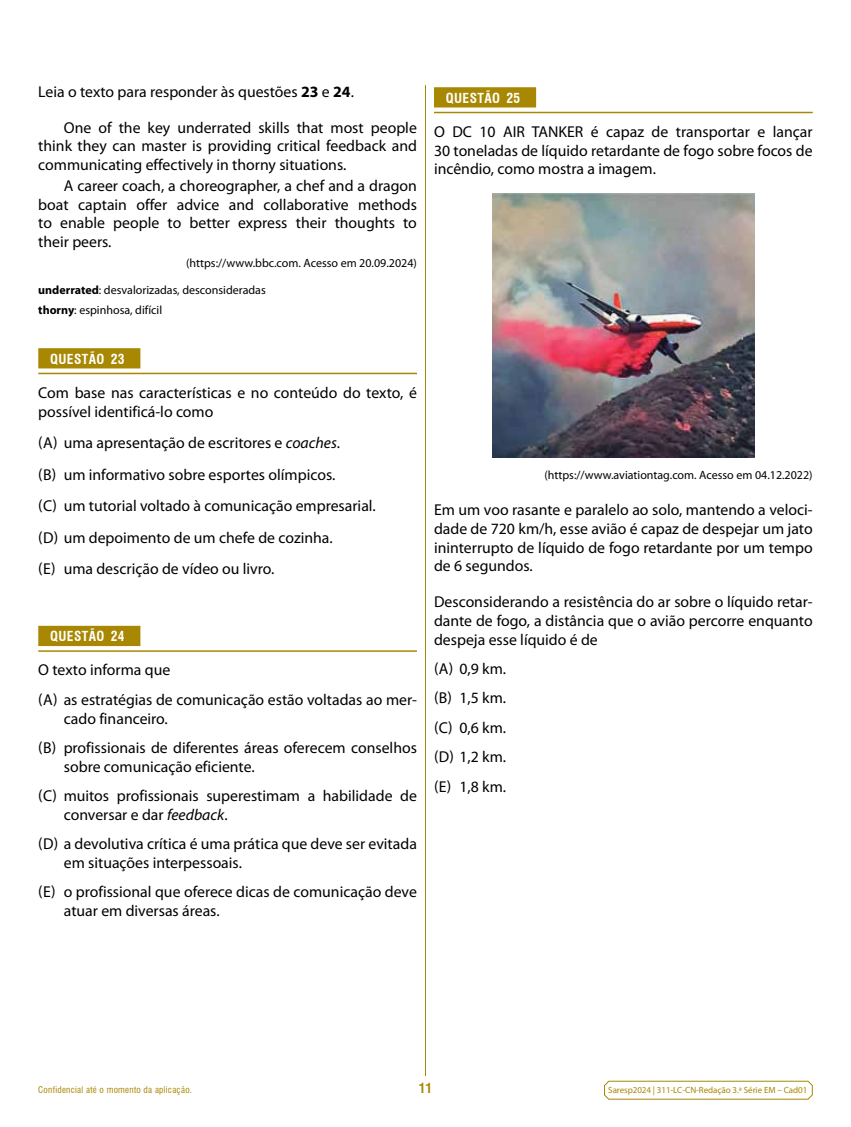
<style>
.page{position:relative;width:851px;height:1127px;background:#fff}
.page>*{position:absolute;margin:0;border:0;box-sizing:border-box;transform-origin:0 0}
.t1{font:15.75px/18.8px "Myriad Pro";color:#000}
.t2{font:700 condensed 13.5px "Swiss 721 BT";letter-spacing:.03em;color:#fff}
.t3{font:700 condensed 13.5px "Swiss 721 BT";color:#a88702}
.t4{font:12px/19.2px "Myriad Pro";color:#000}
.t5{font:9px "Myriad Pro";letter-spacing:-.005em;color:#a88702}
.t6{font:condensed 9px "Swiss 721 BT";letter-spacing:.03em;color:#a88702}
.s1{font-weight:700}
.s2{font-style:italic}
</style>
<div class="page">
<svg style="left:604px;top:1080px;width:209px;height:20px"></svg>
<hr style="left:425px;top:85px;width:1px;height:991px;background:#a88702">
<div style="left:434px;top:87px;width:102px;height:20px;background:#a88702"></div>
<hr style="left:434px;top:112px;width:378px;height:1px;background:#a88702">
<img style="left:492px;top:193px;width:262px;height:265px">
<div style="left:38px;top:348px;width:102px;height:20px;background:#a88702"></div>
<hr style="left:38px;top:373px;width:379px;height:1px;background:#a88702">
<div style="left:38px;top:626px;width:102px;height:20px;background:#a88702"></div>
<hr style="left:38px;top:650px;width:379px;height:2px;background:#a88702">
<p class="t1" style="left:38px;top:82px;width:317px">Leia o texto para responder às questões <span class="s1">23</span> e <span class="s1">24</span>.</p>
<p class="t1" style="left:38px;top:118px;width:380px;text-align:justify;text-indent:26px">One of the key underrated skills that most people think they can master is providing critical feedback and communicating effectively in thorny situations.</p>
<p class="t1" style="left:38px;top:176px;width:380px;text-align:justify;text-indent:26px">A career coach, a choreographer, a chef and a dragon boat captain offer advice and collaborative methods to enable people to better express their thoughts to their peers.</p>
<p class="t4" style="left:186px;top:253px;width:232px">(https://www.bbc.com. Acesso em 20.09.2024)</p>
<p class="t4" style="left:38px;top:280px;width:229px"><span class="s1">underrated</span>: desvalorizadas, desconsideradas <span class="s1">thorny</span>: espinhosa, difícil</p>
<p class="t2" style="left:50px;top:351px;width:76px">QUESTÃO 23</p>
<p class="t1" style="left:38px;top:383px;width:380px">Com base nas características e no conteúdo do texto, é possível identificá-lo como</p>
<p class="t1" style="left:38px;top:427px;width:339px;line-height:31.5px">(A) uma apresentação de escritores e <span class="s2">coaches</span>.<br>(B) um informativo sobre esportes olímpicos.<br>(C) um tutorial voltado à comunicação empresarial. (D) um depoimento de um chefe de cozinha.<br>(E) uma descrição de vídeo ou livro.</p>
<p class="t2" style="left:50px;top:628px;width:76px">QUESTÃO 24</p>
<p class="t1" style="left:38px;top:655px;width:380px;line-height:29.4px">O texto informa que<br>(A) as estratégias de comunicação estão voltadas ao mer-</p>
<p class="t1" style="left:38px;top:703px;width:380px;line-height:29.4px;text-indent:26px">cado financeiro.<br>(B) profissionais de diferentes áreas oferecem conselhos</p>
<p class="t1" style="left:38px;top:751px;width:380px;line-height:29.4px;text-indent:26px">sobre comunicação eficiente.<br>(C) muitos profissionais superestimam a habilidade de</p>
<p class="t1" style="left:38px;top:799px;width:380px;line-height:29.4px;text-indent:26px">conversar e dar <span class="s2">feedback</span>.<br>(D) a devolutiva crítica é uma prática que deve ser evitada</p>
<p class="t1" style="left:38px;top:848px;width:380px;line-height:29.4px;text-indent:26px">em situações interpessoais.<br>(E) o profissional que oferece dicas de comunicação deve</p>
<p class="t1" style="left:64px;top:901px;width:157px">atuar em diversas áreas.</p>
<p class="t2" style="left:446px;top:90px;width:76px">QUESTÃO 25</p>
<p class="t1" style="left:434px;top:122px;width:380px;text-align:justify">O DC 10 AIR TANKER é capaz de transportar e lançar 30 toneladas de líquido retardante de fogo sobre focos de incêndio, como mostra a imagem.</p>
<p class="t4" style="left:544px;top:466px;width:270px">(https://www.aviationtag.com. Acesso em 04.12.2022)</p>
<p class="t1" style="left:434px;top:500px;width:380px;text-align:justify">Em um voo rasante e paralelo ao solo, mantendo a veloci&shy;dade de 720 km/h, esse avião é capaz de despejar um jato ininterrupto de líquido de fogo retardante por um tempo de 6 segundos.</p>
<p class="t1" style="left:434px;top:592px;width:380px;text-align:justify">Desconsiderando a resistência do ar sobre o líquido retar&shy;dante de fogo, a distância que o avião percorre enquanto despeja esse líquido é de</p>
<p class="t1" style="left:434px;top:654px;width:74px;line-height:29.4px;text-align:justify">(A) 0,9 km. (B) 1,5 km. (C) 0,6 km. (D) 1,2 km. (E) 1,8 km.</p>
<p class="t6" style="left:38px;top:1084px;width:155px">Confidencial até o momento da aplicação.</p>
<p class="t3" style="left:418px;top:1079px;width:15px">11</p>
<p class="t5" style="left:608px;top:1084px;width:200px">Saresp2024 | 311-LC-CN-Redação 3.ª Série EM – Cad01</p>
</div>
